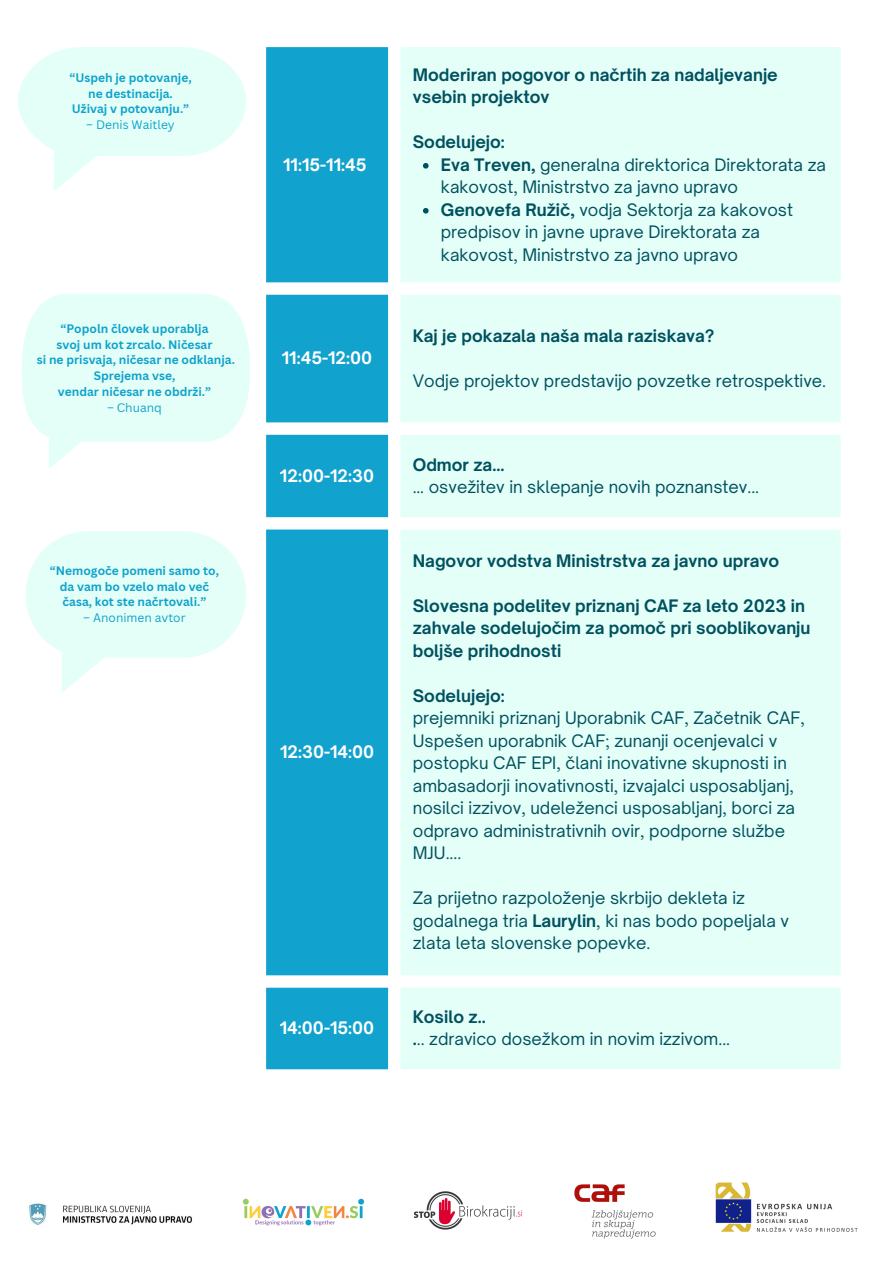
<style>
.page{position:relative;width:893px;height:1264px;background:#fff}
.page>*{position:absolute;margin:0;border:0;box-sizing:border-box;transform-origin:0 0}
.t1{font:16.5px/22.5px "Open Sauce One";color:#005160}
.t2{font:700 16.5px/22.5px "Open Sauce One";color:#005160}
.t3{font:700 16.5px "Open Sauce One";color:#fff}
.t4{font:700 12px/15.8px "Canva Sans";color:#11a2cd;text-align:center}
.t5{font:12px "Canva Sans";color:#11a2cd}
.s1{font-weight:700}
</style>
<div class="page">
<div style="left:266px;top:47px;width:122px;height:1022px;background:#11a2cd"></div>
<div style="left:400px;top:47px;width:440px;height:1022px;background:#e4fff8"></div>
<svg style="left:423px;top:163px;width:5px;height:6px"></svg>
<svg style="left:423px;top:208px;width:5px;height:5px"></svg>
<img style="left:242px;top:1198px;width:123px;height:28px">
<img style="left:715px;top:1182px;width:143px;height:50px">
<img style="left:413px;top:1191px;width:110px;height:39px">
<img style="left:574px;top:1184px;width:82px;height:55px">
<svg style="left:18px;top:47px;width:228px;height:109px;background:#e7fff8"></svg>
<img style="left:29px;top:1203px;width:163px;height:22px">
<svg style="left:26px;top:531px;width:220px;height:126px;background:#e7fff8"></svg>
<svg style="left:22px;top:293px;width:228px;height:149px;background:#e5fff8"></svg>
<p class="t4" style="left:69px;top:69px;width:124px">“Uspeh je potovanje,</p>
<p class="t4" style="left:88px;top:85px;width:86px">ne destinacija.</p>
<p class="t4" style="left:72px;top:101px;width:119px">Uživaj v potovanju.”</p>
<p class="t5" style="left:86px;top:116px;width:90px">– Denis Waitley</p>
<p class="t4" style="left:60px;top:320px;width:149px">“Popoln človek uporablja</p>
<p class="t4" style="left:57px;top:336px;width:157px">svoj um kot zrcalo. Ničesar</p>
<p class="t4" style="left:37px;top:352px;width:200px">si ne prisvaja, ničesar ne odklanja.<br>Sprejema vse,</p>
<p class="t4" style="left:58px;top:383px;width:155px">vendar ničesar ne obdrži.”</p>
<p class="t5" style="left:107px;top:399px;width:56px">– Chuanq</p>
<p class="t4" style="left:50px;top:562px;width:170px">“Nemogoče pomeni samo to,</p>
<p class="t4" style="left:60px;top:578px;width:151px">da vam bo vzelo malo več</p>
<p class="t4" style="left:63px;top:594px;width:145px">časa, kot ste načrtovali.”</p>
<p class="t5" style="left:83px;top:609px;width:104px">– Anonimen avtor</p>
<p class="t2" style="left:413px;top:63px;width:366px">Moderiran pogovor o načrtih za nadaljevanje vsebin projektov</p>
<p class="t2" style="left:413px;top:131px;width:94px">Sodelujejo:</p>
<p class="t3" style="left:283px;top:154px;width:85px">11:15-11:45</p>
<p class="t1" style="left:441px;top:153px;width:386px"><span class="s1">Eva Treven,</span> generalna direktorica Direktorata za kakovost, Ministrstvo za javno upravo</p>
<p class="t1" style="left:441px;top:198px;width:354px"><span class="s1">Genovefa Ružič,</span> vodja Sektorja za kakovost predpisov in javne uprave Direktorata za kakovost, Ministrstvo za javno upravo</p>
<p class="t3" style="left:282px;top:348px;width:92px">11:45-12:00</p>
<p class="t3" style="left:280px;top:465px;width:96px">12:00-12:30</p>
<p class="t3" style="left:280px;top:741px;width:96px">12:30-14:00</p>
<p class="t3" style="left:280px;top:1017px;width:96px">14:00-15:00</p>
<p class="t2" style="left:413px;top:324px;width:303px">Kaj je pokazala naša mala raziskava?</p>
<p class="t1" style="left:413px;top:369px;width:415px">Vodje projektov predstavijo povzetke retrospektive.</p>
<p class="t2" style="left:413px;top:453px;width:93px">Odmor za...</p>
<p class="t1" style="left:413px;top:475px;width:348px">… osvežitev in sklepanje novih poznanstev...</p>
<p class="t2" style="left:413px;top:549px;width:368px">Nagovor vodstva Ministrstva za javno upravo</p>
<p class="t2" style="left:413px;top:594px;width:399px">Slovesna podelitev priznanj CAF za leto 2023 in zahvale sodelujočim za pomoč pri sooblikovanju boljše prihodnosti</p>
<p class="t2" style="left:413px;top:684px;width:94px">Sodelujejo:</p>
<p class="t1" style="left:413px;top:706px;width:393px">prejemniki priznanj Uporabnik CAF, Začetnik CAF, Uspešen uporabnik CAF; zunanji ocenjevalci v postopku CAF EPI, člani inovativne skupnosti in ambasadorji inovativnosti, izvajalci usposabljanj, nosilci izzivov, udeleženci usposabljanj, borci za odpravo administrativnih ovir, podporne službe MJU....</p>
<p class="t1" style="left:413px;top:886px;width:378px">Za prijetno razpoloženje skrbijo dekleta iz godalnega tria <span class="s1">Laurylin</span>, ki nas bodo popeljala v zlata leta slovenske popevke.</p>
<p class="t2" style="left:413px;top:1005px;width:74px">Kosilo z..</p>
<p class="t1" style="left:413px;top:1027px;width:319px"><span class="s1">.</span>.. zdravico dosežkom in novim izzivom...</p>
</div>
